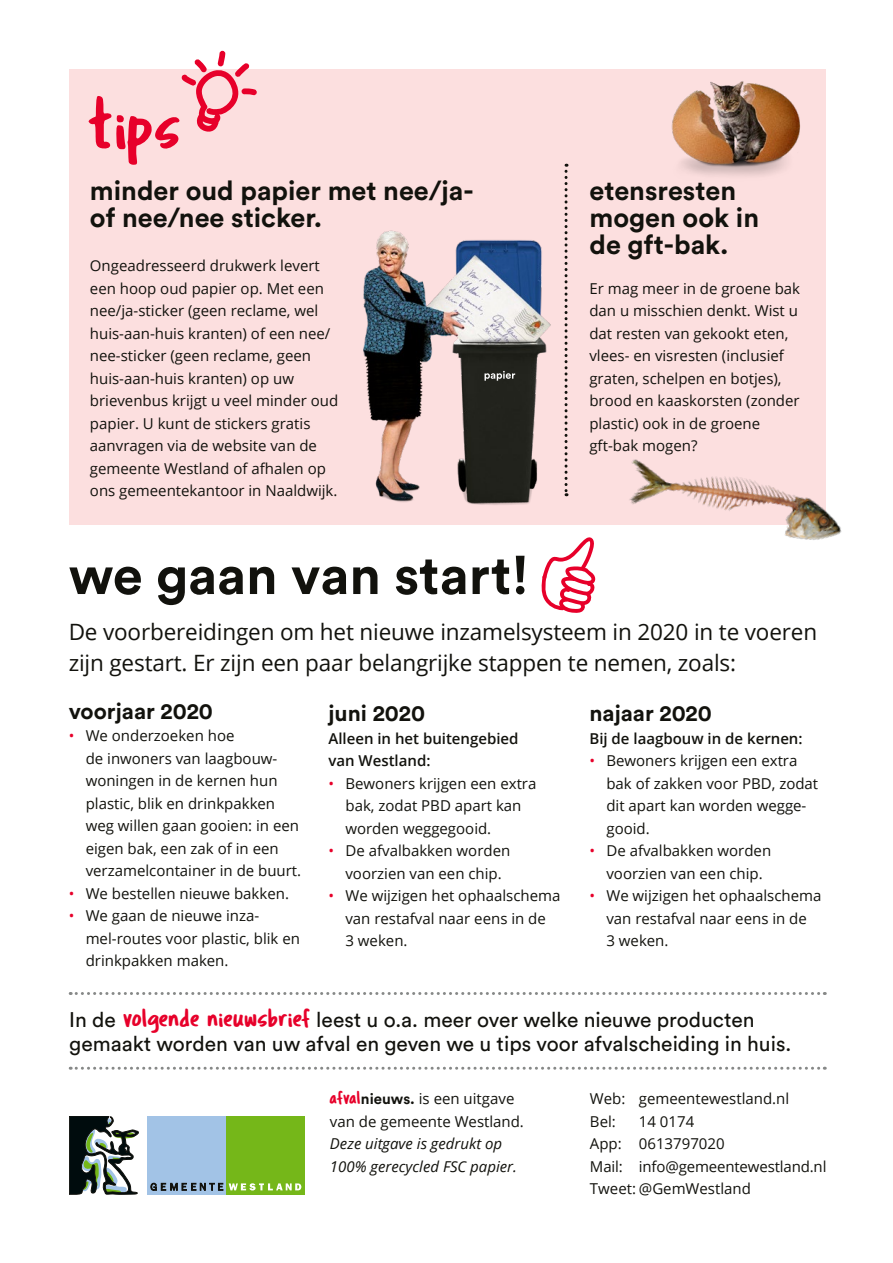
<style>
.page{position:relative;width:893px;height:1263px;background:#fff}
.page>*{position:absolute;margin:0;border:0;box-sizing:border-box;transform-origin:0 0}
.krant_heading_1{font:67.5px "Tragic Marker";color:#e7002a}
.krant_heading_1-2{font:700 54px "Circular Pro";color:#12120d}
.krant_heading_2{font:700 27px/27px "Circular Pro";color:#12120d}
.Binnenwerk_-_Alinea{font:22.5px/31.5px "Open Sans";letter-spacing:-.005em;color:#12120d}
.Binnenwerk_-_Bodytek{font:700 22.5px "Circular Pro";color:#12120d}
.Binnenwerk_-_Bodytek-2{font:21px/24px "Circular Pro";color:#12120d}
.Binnenwerk_-_Bodytek-3{font:15px/22.5px "Open Sans";color:#12120d}
.Binnenwerk_-_Bodytek-4{font:600 15px/22.5px "Open Sans";color:#12120d}
.Binnenwerk_-_Bodytek-5{font:italic 15px/22.5px "Open Sans";color:#12120d}
.s1{color:#e7002a}
.s2{font-family:"Tragic Marker";font-size:26.25px;color:#e7002a}
.s3{font-family:"Tragic Marker";font-size:18.75px;color:#e7002a}
.s4{font-family:"Circular Pro";font-weight:700}
</style>
<div class="page">
<div style="left:69px;top:70px;width:757px;height:455px;background:#fcdfdf"></div>
<img style="left:363px;top:230px;width:188px;height:275px">
<svg style="left:484px;top:371px;width:31px;height:10px"></svg>
<img style="left:671px;top:81px;width:130px;height:95px">
<svg style="left:180px;top:50px;width:78px;height:82px"></svg>
<svg style="left:565px;top:164px;width:3px;height:332px"></svg>
<img style="left:629px;top:459px;width:213px;height:81px">
<div style="left:148px;top:1116px;width:78px;height:78px;background:#a2c3e6"></div>
<div style="left:226px;top:1116px;width:78px;height:78px;background:#75b719"></div>
<svg style="left:151px;top:1183px;width:72px;height:7px"></svg>
<svg style="left:229px;top:1183px;width:72px;height:7px"></svg>
<svg style="left:69px;top:1116px;width:70px;height:78px"></svg>
<svg style="left:541px;top:537px;width:55px;height:76px"></svg>
<svg style="left:70px;top:992px;width:755px;height:3px"></svg>
<svg style="left:70px;top:1067px;width:755px;height:3px"></svg>
<h1 class="krant_heading_1" style="left:90px;top:84px;width:94px">tips</h1>
<h2 class="krant_heading_2" style="left:90px;top:176px;width:385px">minder oud papier met nee/ja&shy;of nee/nee sticker.</h2>
<h2 class="krant_heading_2" style="left:589px;top:176px;width:171px">etensresten mogen ook in de gft-bak.</h2>
<p class="Binnenwerk_-_Bodytek-3" style="left:589px;top:277px;width:212px">Er mag meer in de groene bak dan u misschien denkt. Wist u dat resten van gekookt eten, vlees- en visresten (inclusief graten, schelpen en botjes), brood en kaaskorsten (zonder plastic) ook in de groene gft-bak mogen?</p>
<p class="Binnenwerk_-_Bodytek-3" style="left:90px;top:254px;width:250px">Ongeadresseerd drukwerk levert een hoop oud papier op. Met een nee/ja-sticker (geen reclame, wel huis-aan-huis kranten) of een nee/ nee-sticker (geen reclame, geen huis-aan-huis kranten) op uw brievenbus krijgt u veel minder oud papier. U kunt de stickers gratis aanvragen via de website van de gemeente Westland of afhalen op ons gemeentekantoor in Naaldwijk.</p>
<h1 class="krant_heading_1-2" style="left:69px;top:538px;width:462px">we gaan van start!</h1>
<p class="Binnenwerk_-_Alinea" style="left:69px;top:615px;width:750px">De voorbereidingen om het nieuwe inzamelsysteem in 2020 in te voeren zijn gestart. Er zijn een paar belangrijke stappen te nemen, zoals:</p>
<p class="Binnenwerk_-_Bodytek" style="left:69px;top:695px;width:146px">voorjaar 2020</p>
<p class="Binnenwerk_-_Bodytek-3" style="left:86px;top:724px;width:217px;text-indent:-17px"><span class="s1">•</span> We onderzoeken hoe<br>de inwoners van laagbouw&shy;woningen in de kernen hun plastic, blik en drinkpakken weg willen gaan gooien: in een eigen bak, een zak of in een verzamelcontainer in de buurt.</p>
<p class="Binnenwerk_-_Bodytek-3" style="left:69px;top:882px;width:222px"><span class="s1">•</span> We bestellen nieuwe bakken.</p>
<p class="Binnenwerk_-_Bodytek-3" style="left:86px;top:904px;width:216px;text-indent:-17px"><span class="s1">•</span> We gaan de nieuwe inza&shy;mel-routes voor plastic, blik en drinkpakken maken.</p>
<p class="Binnenwerk_-_Bodytek" style="left:328px;top:698px;width:98px">juni 2020</p>
<p class="Binnenwerk_-_Bodytek-4" style="left:328px;top:727px;width:192px">Alleen in het buitengebied van Westland:</p>
<p class="Binnenwerk_-_Bodytek-3" style="left:345px;top:772px;width:192px;text-indent:-17px"><span class="s1">•</span> Bewoners krijgen een extra bak, zodat PBD apart kan worden weggegooid.</p>
<p class="Binnenwerk_-_Bodytek-3" style="left:328px;top:839px;width:183px;text-align:center"><span class="s1">•</span> De afvalbakken worden voorzien van een chip.</p>
<p class="Binnenwerk_-_Bodytek-3" style="left:345px;top:884px;width:216px;text-indent:-17px"><span class="s1">•</span> We wijzigen het ophaalschema van restafval naar eens in de<br>3 weken.</p>
<p class="Binnenwerk_-_Bodytek" style="left:589px;top:698px;width:124px">najaar 2020</p>
<p class="Binnenwerk_-_Bodytek-4" style="left:589px;top:727px;width:215px">Bij de laagbouw in de kernen:</p>
<p class="Binnenwerk_-_Bodytek-3" style="left:606px;top:749px;width:213px;text-indent:-17px"><span class="s1">•</span> Bewoners krijgen een extra bak of zakken voor PBD, zodat dit apart kan worden wegge&shy;gooid.</p>
<p class="Binnenwerk_-_Bodytek-3" style="left:589px;top:839px;width:183px;text-align:center"><span class="s1">•</span> De afvalbakken worden voorzien van een chip.</p>
<p class="Binnenwerk_-_Bodytek-3" style="left:606px;top:884px;width:216px;text-indent:-17px"><span class="s1">•</span> We wijzigen het ophaalschema van restafval naar eens in de<br>3 weken.</p>
<p class="Binnenwerk_-_Bodytek-2" style="left:69px;top:1006px;width:724px">In de <span class="s2">volgende nieuwsbrief</span> leest u o.a. meer over welke nieuwe producten gemaakt worden van uw afval en geven we u tips voor afvalscheiding in huis.</p>
<p class="Binnenwerk_-_Bodytek-3" style="left:330px;top:1087px;width:196px"><span class="s3">afval</span><span class="s4">nieuws.</span> is een uitgave van de gemeente Westland.</p>
<p class="Binnenwerk_-_Bodytek-5" style="left:330px;top:1132px;width:189px">Deze uitgave is gedrukt op<br>100% gerecycled FSC papier.</p>
<p class="Binnenwerk_-_Bodytek-3" style="left:590px;top:1087px;width:201px">Web: gemeentewestland.nl<br>Bel:</p>
<p class="Binnenwerk_-_Bodytek-3" style="left:590px;top:1110px;width:238px;text-indent:49px">14 0174<br>App: 0613797020<br>Mail: info@gemeentewestland.nl<br>Tweet: @GemWestland</p>
</div>
